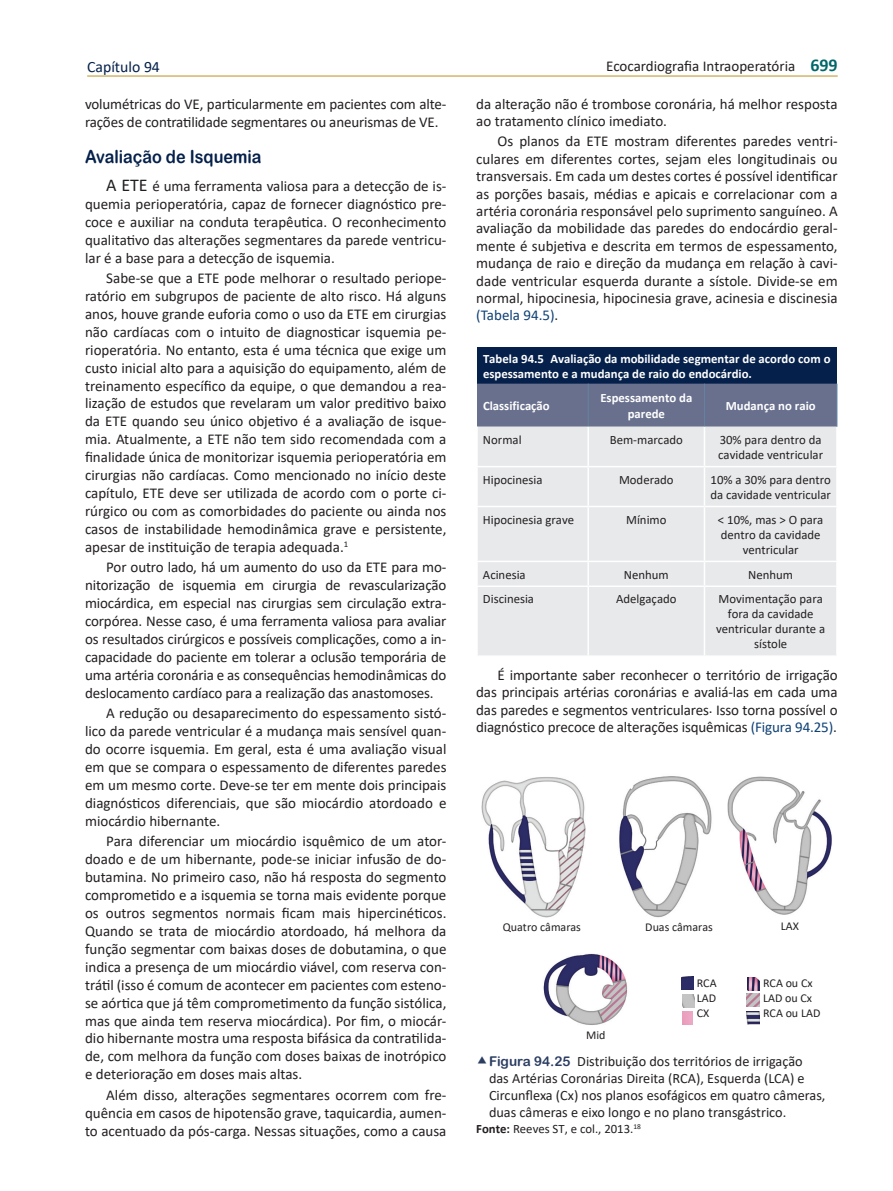
<style>
.page{position:relative;width:893px;height:1191px;background:#fff}
.page>*{position:absolute;margin:0;border:0;box-sizing:border-box;transform-origin:0 0}
.t1{font:18px "Arial Rounded MT Bold";color:#05204a;scale:.9 1}
.t2{font:15.75px "Calibri";color:#05204a}
.t3{font:15px/17.9px "Calibri";color:#231f20;text-align:justify}
.t4{font:14.25px/17.1px "Calibri";color:#231f20}
.t5{font:12.75px/15px "Calibri";color:#231f20}
.t6{font:700 12.75px/15px "Calibri";color:#fff}
.t7{font:12px/15.1px "Calibri";color:#231f20;text-align:justify}
.s1{font-weight:700;font-size:18px;color:#006769}
.s2{font-size:18px}
.s3{color:#0f4176}
.s4{font-family:"Arial Rounded MT Bold";font-size:13.5px;color:#2b3d62}
.s5{font-weight:700}
</style>
<div class="page">
<hr style="left:87px;top:76px;width:751px;height:1px;background:#bb921e">
<div style="left:477px;top:347px;width:360px;height:37px;background:#05204a"></div>
<div style="left:477px;top:384px;width:360px;height:43px;background:#69708e"></div>
<div style="left:478px;top:427px;width:358px;height:228px;background:#e8e9eb"></div>
<hr style="left:588px;top:384px;width:1px;height:43px;background:#6383a1">
<hr style="left:704px;top:384px;width:1px;height:43px;background:#6383a1">
<hr style="left:587px;top:427px;width:2px;height:39px;background:#fff">
<hr style="left:704px;top:427px;width:1px;height:39px;background:#fff">
<hr style="left:476px;top:466px;width:112px;height:1px;background:#fff">
<hr style="left:588px;top:466px;width:116px;height:1px;background:#fff">
<hr style="left:587px;top:467px;width:2px;height:39px;background:#fff">
<hr style="left:704px;top:466px;width:134px;height:1px;background:#fff">
<hr style="left:704px;top:467px;width:1px;height:39px;background:#fff">
<hr style="left:476px;top:506px;width:112px;height:1px;background:#fff">
<hr style="left:588px;top:506px;width:116px;height:1px;background:#fff">
<hr style="left:587px;top:507px;width:2px;height:53px;background:#fff">
<hr style="left:704px;top:506px;width:134px;height:1px;background:#fff">
<hr style="left:704px;top:507px;width:1px;height:53px;background:#fff">
<hr style="left:476px;top:560px;width:112px;height:2px;background:#fff">
<hr style="left:588px;top:560px;width:116px;height:2px;background:#fff">
<hr style="left:587px;top:562px;width:2px;height:23px;background:#fff">
<hr style="left:704px;top:560px;width:134px;height:2px;background:#fff">
<svg style="left:704px;top:562px;width:1px;height:23px"></svg>
<hr style="left:476px;top:585px;width:112px;height:2px;background:#fff">
<hr style="left:588px;top:585px;width:116px;height:2px;background:#fff">
<hr style="left:587px;top:587px;width:2px;height:68px;background:#fff">
<hr style="left:704px;top:585px;width:134px;height:2px;background:#fff">
<hr style="left:704px;top:587px;width:1px;height:68px;background:#fff">
<hr style="left:837px;top:384px;width:1px;height:43px;background:#6383a1">
<img style="left:482px;top:776px;width:350px;height:249px">
<svg style="left:746px;top:977px;width:14px;height:47px"></svg>
<svg style="left:681px;top:976px;width:14px;height:48px"></svg>
<p class="t2" style="left:87px;top:56px;width:74px">Capítulo 94</p>
<p class="t3" style="left:606px;top:56px;width:233px">Ecocardiografia Intraoperatória <span class="s1">699</span></p>
<p class="t3" style="left:85px;top:95px;width:363px">volumétricas do VE, particularmente em pacientes com alte&shy;rações de contratilidade segmentares ou aneurismas de VE.</p>
<p class="t1" style="left:85px;top:146px;width:198px">Avaliação de Isquemia</p>
<p class="t3" style="left:85px;top:177px;width:363px;text-indent:21px"><span class="s2">A ETE</span> é uma ferramenta valiosa para a detecção de is&shy;quemia perioperatória, capaz de fornecer diagnóstico pre&shy;coce e auxiliar na conduta terapêutica. O reconhecimento qualitativo das alterações segmentares da parede ventricu&shy;lar é a base para a detecção de isquemia.</p>
<p class="t3" style="left:85px;top:269px;width:363px;text-indent:21px">Sabe-se que a ETE pode melhorar o resultado periope&shy;ratório em subgrupos de paciente de alto risco. Há alguns anos, houve grande euforia como o uso da ETE em cirurgias não cardíacas com o intuito de diagnosticar isquemia pe&shy;rioperatória. No entanto, esta é uma técnica que exige um custo inicial alto para a aquisição do equipamento, além de treinamento específico da equipe, o que demandou a rea&shy;lização de estudos que revelaram um valor preditivo baixo da ETE quando seu único objetivo é a avaliação de isque&shy;mia. Atualmente, a ETE não tem sido recomendada com a finalidade única de monitorizar isquemia perioperatória em cirurgias não cardíacas. Como mencionado no início deste capítulo, ETE deve ser utilizada de acordo com o porte ci&shy;rúrgico ou com as comorbidades do paciente ou ainda nos casos de instabilidade hemodinâmica grave e persistente, apesar de instituição de terapia adequada.<sup>1</sup></p>
<p class="t3" style="left:85px;top:558px;width:363px;text-indent:21px">Por outro lado, há um aumento do uso da ETE para mo&shy;nitorização de isquemia em cirurgia de revascularização miocárdica, em especial nas cirurgias sem circulação extra&shy;corpórea. Nesse caso, é uma ferramenta valiosa para avaliar os resultados cirúrgicos e possíveis complicações, como a in&shy;capacidade do paciente em tolerar a oclusão temporária de uma artéria coronária e as consequências hemodinâmicas do deslocamento cardíaco para a realização das anastomoses.</p>
<p class="t3" style="left:85px;top:704px;width:363px;text-indent:21px">A redução ou desaparecimento do espessamento sistó&shy;lico da parede ventricular é a mudança mais sensível quan&shy;do ocorre isquemia. Em geral, esta é uma avaliação visual em que se compara o espessamento de diferentes paredes em um mesmo corte. Deve-se ter em mente dois principais diagnósticos diferenciais, que são miocárdio atordoado e miocárdio hibernante.</p>
<p class="t3" style="left:85px;top:832px;width:363px;text-indent:21px">Para diferenciar um miocárdio isquêmico de um ator&shy;doado e de um hibernante, pode-se iniciar infusão de do&shy;butamina. No primeiro caso, não há resposta do segmento comprometido e a isquemia se torna mais evidente porque os outros segmentos normais ficam mais hipercinéticos.<br>Quando se trata de miocárdio atordoado, há melhora da função segmentar com baixas doses de dobutamina, o que indica a presença de um miocárdio viável, com reserva con&shy;trátil (isso é comum de acontecer em pacientes com esteno&shy;se aórtica que já têm comprometimento da função sistólica, mas que ainda tem reserva miocárdica). Por fim, o miocár&shy;dio hibernante mostra uma resposta bifásica da contratilida&shy;de, com melhora da função com doses baixas de inotrópico e deterioração em doses mais altas.</p>
<p class="t3" style="left:85px;top:1085px;width:363px;text-indent:21px">Além disso, alterações segmentares ocorrem com fre&shy;quência em casos de hipotensão grave, taquicardia, aumen&shy;to acentuado da pós-carga. Nessas situações, como a causa</p>
<p class="t3" style="left:476px;top:95px;width:363px;line-height:17.4px">da alteração não é trombose coronária, há melhor resposta ao tratamento clínico imediato.</p>
<p class="t3" style="left:476px;top:132px;width:363px;line-height:17.4px;text-indent:21px">Os planos da ETE mostram diferentes paredes ventri&shy;culares em diferentes cortes, sejam eles longitudinais ou transversais. Em cada um destes cortes é possível identificar as porções basais, médias e apicais e correlacionar com a artéria coronária responsável pelo suprimento sanguíneo. A avaliação da mobilidade das paredes do endocárdio geral&shy;mente é subjetiva e descrita em termos de espessamento, mudança de raio e direção da mudança em relação à cavi&shy;dade ventricular esquerda durante a sístole. Divide-se em normal, hipocinesia, hipocinesia grave, acinesia e discinesia <span class="s3">(Tabela 94.5)</span>.</p>
<p class="t6" style="left:483px;top:351px;width:349px">Tabela 94.5 Avaliação da mobilidade segmentar de acordo com o espessamento e a mudança de raio do endocárdio.</p>
<p class="t6" style="left:483px;top:398px;width:68px">Classificação</p>
<p class="t6" style="left:600px;top:389px;width:93px;line-height:16.5px;text-align:center">Espessamento da parede</p>
<p class="t6" style="left:726px;top:398px;width:91px">Mudança no raio</p>
<p class="t5" style="left:483px;top:432px;width:40px">Normal</p>
<p class="t5" style="left:610px;top:432px;width:75px">Bem-marcado</p>
<p class="t5" style="left:718px;top:432px;width:106px">30% para dentro da cavidade ventricular</p>
<p class="t5" style="left:483px;top:472px;width:61px">Hipocinesia</p>
<p class="t5" style="left:619px;top:472px;width:56px">Moderado</p>
<p class="t5" style="left:710px;top:472px;width:122px">10% a 30% para dentro da cavidade ventricular</p>
<p class="t5" style="left:483px;top:511px;width:93px">Hipocinesia grave</p>
<p class="t5" style="left:626px;top:511px;width:42px">Mínimo</p>
<p class="t5" style="left:718px;top:511px;width:107px;text-align:center">&lt; 10%, mas &gt; O para dentro da cavidade ventricular</p>
<p class="t5" style="left:483px;top:566px;width:44px">Acinesia</p>
<p class="t5" style="left:624px;top:566px;width:46px">Nenhum</p>
<p class="t5" style="left:748px;top:566px;width:46px">Nenhum</p>
<p class="t5" style="left:483px;top:591px;width:53px">Discinesia</p>
<p class="t5" style="left:616px;top:591px;width:62px">Adelgaçado</p>
<p class="t5" style="left:716px;top:591px;width:111px;text-align:center">Movimentação para fora da cavidade ventricular durante a sístole</p>
<p class="t3" style="left:476px;top:666px;width:363px;line-height:17.4px;text-indent:21px">É importante saber reconhecer o território de irrigação das principais artérias coronárias e avaliá-las em cada uma das paredes e segmentos ventriculares. Isso torna possível o diagnóstico precoce de alterações isquêmicas <span class="s3">(Figura 94.25)</span>.</p>
<p class="t7" style="left:503px;top:918px;width:80px">Quatro câmaras</p>
<p class="t7" style="left:781px;top:918px;width:20px">LAX</p>
<p class="t7" style="left:645px;top:919px;width:69px">Duas câmaras</p>
<p class="t7" style="left:586px;top:1027px;width:21px">Mid</p>
<p class="t7" style="left:697px;top:974px;width:21px">RCA LAD CX</p>
<p class="t7" style="left:763px;top:974px;width:59px;text-align:left">RCA ou Cx<br>LAD ou Cx<br>RCA ou LAD</p>
<p class="t4" style="left:489px;top:1052px;width:338px"><span class="s4">Figura 94.25</span> Distribuição dos territórios de irrigação das Artérias Coronárias Direita (RCA), Esquerda (LCA) e Circunflexa (Cx) nos planos esofágicos em quatro câmeras, duas câmeras e eixo longo e no plano transgástrico.</p>
<p class="t5" style="left:476px;top:1120px;width:166px"><span class="s5">Fonte:</span> Reeves ST, e col., 2013.<sup>18</sup></p>
</div>
